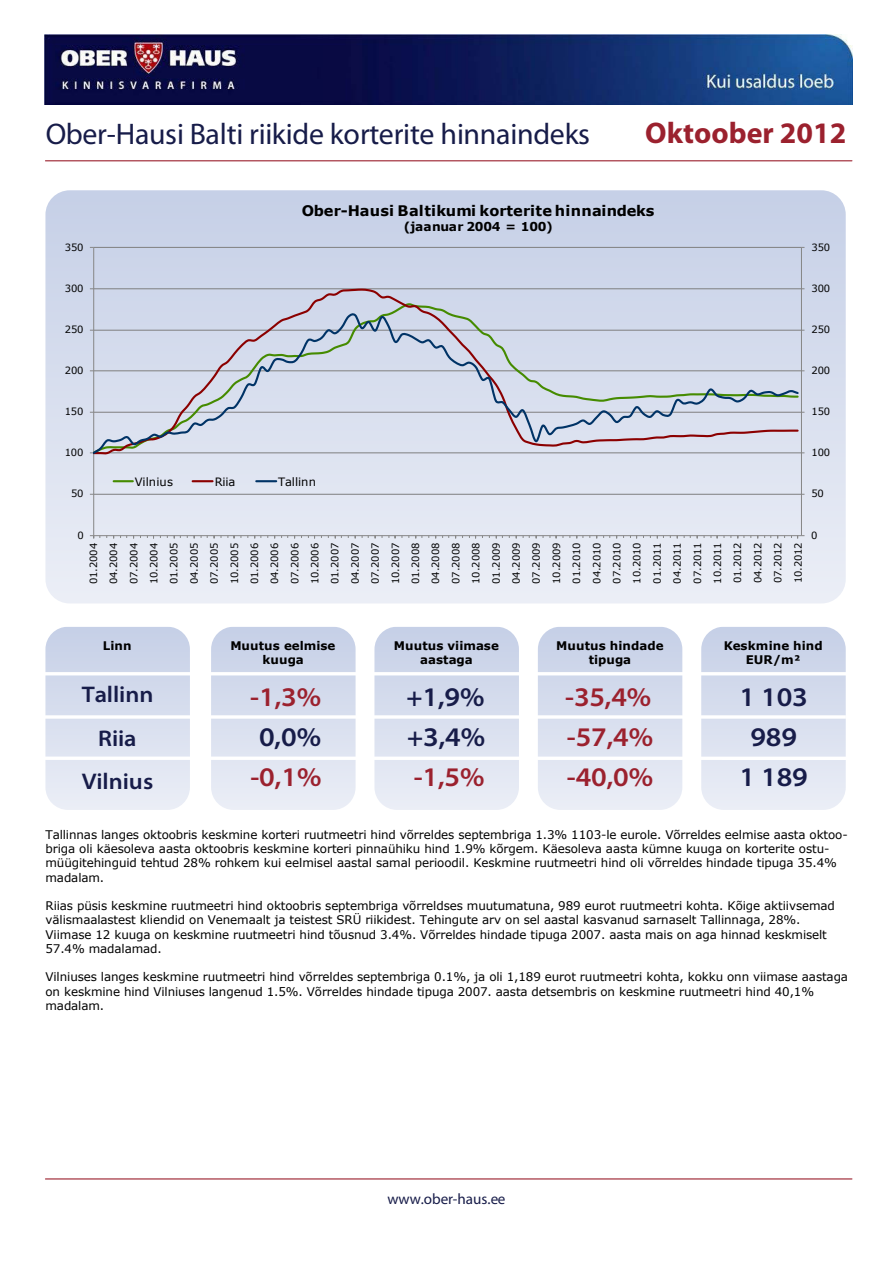
<style>
.page{position:relative;width:893px;height:1263px;background:#fff}
.page>*{position:absolute;margin:0;border:0;box-sizing:border-box;transform-origin:0 0}
.t1{font:29.85px "Myriad Pro";letter-spacing:-.01em;color:#171c49}
.t2{font:700 29.85px "Myriad Pro";color:#9b212e}
.t3{font:600 semi-expanded 27px/40.2px "Myriad Pro";color:#9b212e;text-align:justify}
.t4{font:600 semi-expanded 27px/39.9px "Myriad Pro";letter-spacing:-.005em;color:#171c49}
.t5{font:600 semi-expanded 22.65px/43.5px "Myriad Pro";color:#171c49;text-align:center}
.t6{font:15.15px "Myriad Pro";color:#171c49}
.t7{font:700 14.55px "Verdana";letter-spacing:.015em;color:#000}
.t8{font:700 12.3px "Verdana";letter-spacing:-.025em;color:#000}
.t9{font:11.85px/14.2px "Verdana";letter-spacing:-.01em;color:#000}
.t10{font:700 11.85px/14.1px "Verdana";color:#000;text-align:center}
.t11{font:11.55px "Verdana";letter-spacing:-.005em;color:#000}
.t12{font:9.9px/20.1px "Verdana";letter-spacing:-.02em;color:#000;text-align:justify}
</style>
<div class="page">
<div style="left:45px;top:190px;width:801px;height:413px;background:linear-gradient(to bottom,#c5cfe6,#ebeef6);border-radius:24px"></div>
<div style="left:701px;top:627px;width:145px;height:183px;background:linear-gradient(to bottom,#c6d0e7,#ebeef6);border-radius:23px"></div>
<div style="left:538px;top:627px;width:144px;height:183px;background:linear-gradient(to bottom,#c6d0e7,#ebeef6);border-radius:23px"></div>
<div style="left:374px;top:627px;width:145px;height:183px;background:linear-gradient(to bottom,#c6d0e7,#ebeef6);border-radius:23px"></div>
<div style="left:211px;top:627px;width:144px;height:183px;background:linear-gradient(to bottom,#c6d0e7,#ebeef6);border-radius:23px"></div>
<div style="left:45px;top:627px;width:145px;height:183px;background:linear-gradient(to bottom,#c6d0e7,#ebeef6);border-radius:23px"></div>
<hr style="left:45px;top:160px;width:807px;height:1px;background:#9b212e">
<svg style="left:45px;top:715px;width:801px;height:4px"></svg>
<svg style="left:45px;top:756px;width:801px;height:4px"></svg>
<hr style="left:45px;top:1178px;width:807px;height:1px;background:#9b212e">
<hr style="left:44px;top:672px;width:803px;height:3px;background:#fff">
<img style="left:45px;top:34px;width:807px;height:71px">
<hr style="left:94px;top:247px;width:707px;height:1px;background:#7f7f7f">
<hr style="left:94px;top:288px;width:707px;height:1px;background:#7f7f7f">
<hr style="left:94px;top:330px;width:707px;height:1px;background:#7f7f7f">
<hr style="left:94px;top:370px;width:707px;height:1px;background:#7f7f7f">
<hr style="left:94px;top:412px;width:707px;height:1px;background:#7f7f7f">
<hr style="left:94px;top:452px;width:707px;height:1px;background:#7f7f7f">
<hr style="left:94px;top:494px;width:707px;height:1px;background:#7f7f7f">
<hr style="left:93px;top:247px;width:1px;height:289px;background:#868686">
<hr style="left:801px;top:247px;width:1px;height:289px;background:#868686">
<hr style="left:94px;top:535px;width:707px;height:1px;background:#868686">
<svg style="left:791px;top:535px;width:13px;height:4px"></svg>
<svg style="left:764px;top:536px;width:7px;height:2px"></svg>
<svg style="left:737px;top:536px;width:7px;height:3px"></svg>
<svg style="left:724px;top:536px;width:7px;height:2px"></svg>
<svg style="left:704px;top:536px;width:7px;height:2px"></svg>
<svg style="left:684px;top:536px;width:7px;height:2px"></svg>
<svg style="left:657px;top:536px;width:7px;height:3px"></svg>
<svg style="left:630px;top:536px;width:7px;height:3px"></svg>
<svg style="left:603px;top:536px;width:7px;height:2px"></svg>
<svg style="left:576px;top:536px;width:7px;height:3px"></svg>
<svg style="left:563px;top:536px;width:7px;height:2px"></svg>
<svg style="left:543px;top:536px;width:7px;height:2px"></svg>
<svg style="left:523px;top:536px;width:7px;height:2px"></svg>
<svg style="left:496px;top:536px;width:7px;height:3px"></svg>
<svg style="left:469px;top:536px;width:7px;height:3px"></svg>
<svg style="left:442px;top:536px;width:7px;height:2px"></svg>
<svg style="left:415px;top:536px;width:7px;height:3px"></svg>
<svg style="left:402px;top:536px;width:7px;height:2px"></svg>
<svg style="left:382px;top:536px;width:7px;height:2px"></svg>
<svg style="left:362px;top:536px;width:7px;height:2px"></svg>
<svg style="left:335px;top:536px;width:7px;height:3px"></svg>
<svg style="left:308px;top:536px;width:7px;height:3px"></svg>
<svg style="left:281px;top:536px;width:7px;height:2px"></svg>
<svg style="left:254px;top:536px;width:7px;height:3px"></svg>
<svg style="left:241px;top:536px;width:7px;height:2px"></svg>
<svg style="left:228px;top:536px;width:7px;height:3px"></svg>
<svg style="left:201px;top:536px;width:7px;height:2px"></svg>
<svg style="left:174px;top:536px;width:7px;height:3px"></svg>
<svg style="left:147px;top:536px;width:7px;height:3px"></svg>
<svg style="left:120px;top:536px;width:7px;height:2px"></svg>
<svg style="left:90px;top:535px;width:10px;height:4px"></svg>
<svg style="left:94px;top:287px;width:706px;height:25px;background:#cad0e1"></svg>
<svg style="left:94px;top:312px;width:706px;height:144px;background:#cdd3e1"></svg>
<svg style="left:114px;top:480px;width:19px;height:2px"></svg>
<hr style="left:193px;top:480px;width:20px;height:2px;background:#8b0000">
<hr style="left:256px;top:480px;width:20px;height:2px;background:#036">
<h1 class="t1" style="left:46px;top:115px;width:546px">Ober-Hausi Balti riikide korterite hinnaindeks</h1>
<h1 class="t2" style="left:645px;top:113px;width:202px">Oktoober 2012</h1>
<p class="t7" style="left:302px;top:202px;width:354px">Ober-Hausi Baltikumi korterite hinnaindeks</p>
<p class="t8" style="left:404px;top:219px;width:151px">(jaanuar 2004 = 100)</p>
<p class="t12" style="left:65px;top:237px;width:20px">350</p>
<p class="t12" style="left:811px;top:237px;width:20px">350</p>
<p class="t12" style="left:65px;top:278px;width:20px">300</p>
<p class="t12" style="left:811px;top:278px;width:20px">300</p>
<p class="t12" style="left:65px;top:319px;width:20px">250</p>
<p class="t12" style="left:811px;top:319px;width:20px">250</p>
<p class="t12" style="left:65px;top:360px;width:20px">200</p>
<p class="t12" style="left:811px;top:360px;width:20px">200</p>
<p class="t12" style="left:65px;top:401px;width:20px">150</p>
<p class="t12" style="left:811px;top:401px;width:20px">150</p>
<p class="t12" style="left:65px;top:442px;width:20px">100</p>
<p class="t12" style="left:811px;top:442px;width:20px">100</p>
<p class="t11" style="left:135px;top:474px;width:40px">Vilnius</p>
<p class="t11" style="left:215px;top:474px;width:22px">Riia</p>
<p class="t11" style="left:278px;top:474px;width:39px">Tallinn</p>
<p class="t12" style="left:71px;top:483px;width:14px">50</p>
<p class="t12" style="left:811px;top:483px;width:14px">50</p>
<p class="t12" style="left:77px;top:525px;width:8px">0</p>
<p class="t12" style="left:83px;top:584px;width:43px;rotate:-90deg">01.2004<br>04.2004<br>07.2004<br>10.2004<br>01.2005<br>04.2005<br>07.2005<br>10.2005<br>01.2006<br>04.2006<br>07.2006<br>10.2006<br>01.2007<br>04.2007<br>07.2007<br>10.2007<br>01.2008<br>04.2008<br>07.2008<br>10.2008<br>01.2009<br>04.2009<br>07.2009<br>10.2009<br>01.2010<br>04.2010<br>07.2010<br>10.2010<br>01.2011<br>04.2011<br>07.2011<br>10.2011<br>01.2012<br>04.2012<br>07.2012<br>10.2012</p>
<p class="t12" style="left:811px;top:525px;width:8px">0</p>
<p class="t10" style="left:103px;top:638px;width:30px">Linn</p>
<h3 class="t5" style="left:82px;top:673px;width:73px">Tallinn<br>Riia<br>Vilnius</h3>
<p class="t10" style="left:230px;top:638px;width:107px">Muutus eelmise kuuga</p>
<h2 class="t3" style="left:250px;top:677px;width:73px">-1,3%</h2>
<h2 class="t4" style="left:259px;top:717px;width:63px">0,0%</h2>
<h2 class="t3" style="left:250px;top:757px;width:73px">-0,1%</h2>
<p class="t10" style="left:394px;top:638px;width:107px">Muutus viimase aastaga</p>
<p class="t10" style="left:556px;top:638px;width:109px">Muutus hindade tipuga</p>
<p class="t10" style="left:724px;top:638px;width:100px">Keskmine hind<br>EUR/m²</p>
<h2 class="t4" style="left:406px;top:677px;width:80px">+1,9% +3,4%</h2>
<h2 class="t3" style="left:414px;top:757px;width:72px">-1,5%</h2>
<h2 class="t3" style="left:565px;top:677px;width:89px">-35,4% -57,4% -40,0%</h2>
<h2 class="t4" style="left:739px;top:677px;width:70px;text-align:center">1 103<br>989<br>1 189</h2>
<p class="t9" style="left:45px;top:827px;width:804px">Tallinnas langes oktoobris keskmine korteri ruutmeetri hind võrreldes septembriga 1.3% 1103-le eurole. Võrreldes eelmise aasta oktoo&shy;briga oli käesoleva aasta oktoobris keskmine korteri pinnaühiku hind 1.9% kõrgem. Käesoleva aasta kümne kuuga on korterite ostu&shy;müügitehinguid tehtud 28% rohkem kui eelmisel aastal samal perioodil. Keskmine ruutmeetri hind oli võrreldes hindade tipuga 35.4% madalam.</p>
<p class="t9" style="left:45px;top:898px;width:791px">Riias püsis keskmine ruutmeetri hind oktoobris septembriga võrreldses muutumatuna, 989 eurot ruutmeetri kohta. Kõige aktiivsemad välismaalastest kliendid on Venemaalt ja teistest SRÜ riikidest. Tehingute arv on sel aastal kasvanud sarnaselt Tallinnaga, 28%.<br>Viimase 12 kuuga on keskmine ruutmeetri hind tõusnud 3.4%. Võrreldes hindade tipuga 2007. aasta mais on aga hinnad keskmiselt 57.4% madalamad.</p>
<p class="t9" style="left:45px;top:970px;width:804px">Vilniuses langes keskmine ruutmeetri hind võrreldes septembriga 0.1%, ja oli 1,189 eurot ruutmeetri kohta, kokku onn viimase aastaga on keskmine hind Vilniuses langenud 1.5%. Võrreldes hindade tipuga 2007. aasta detsembris on keskmine ruutmeetri hind 40,1% madalam.</p>
<p class="t6" style="left:387px;top:1189px;width:120px">www.ober-haus.ee</p>
</div>
